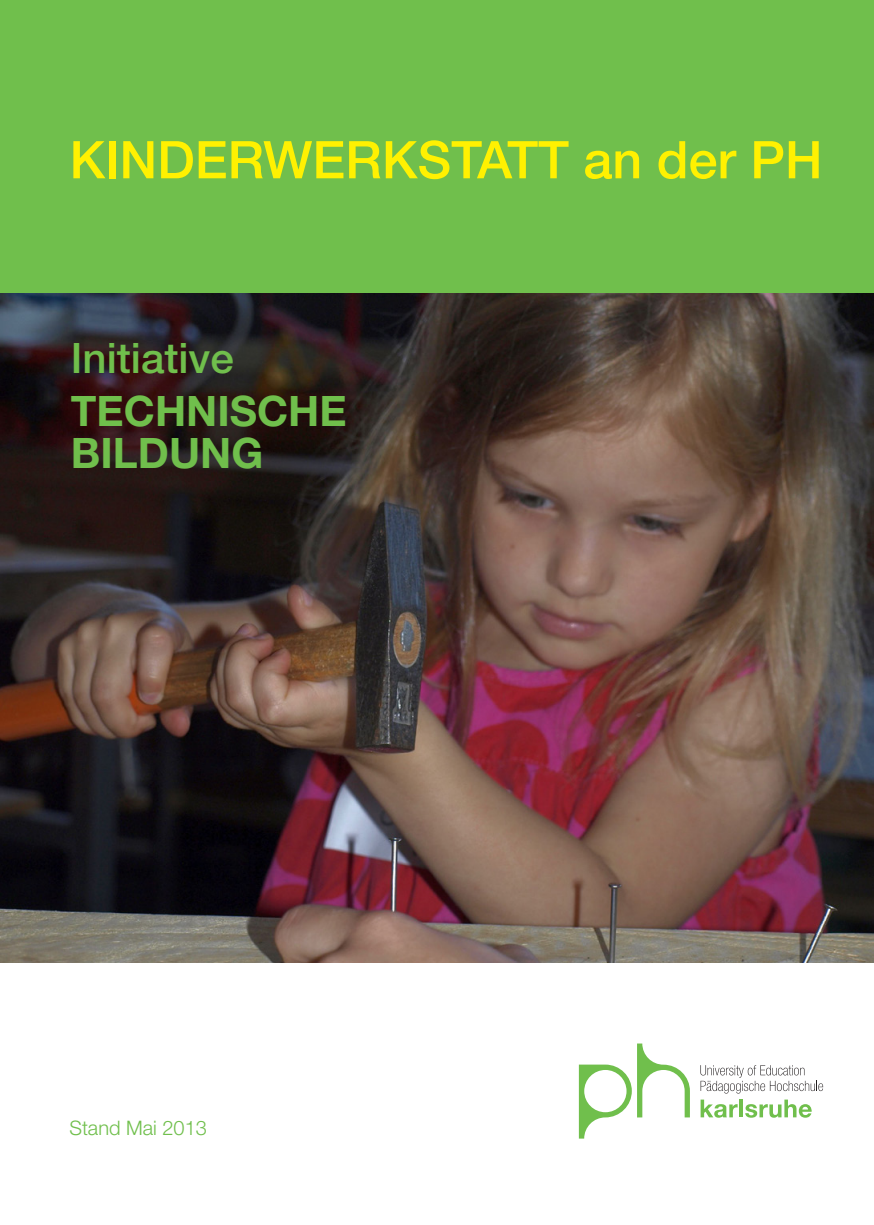
<style>
.page{position:relative;width:874px;height:1225px;background:#fff}
.page>*{position:absolute;margin:0;border:0;box-sizing:border-box;transform-origin:0 0}
.t1{font:500 52px "Helvetica Neue LT Std";color:#fff101}
.Titel{font:700 42px "Helvetica Neue LT Std";color:#70bf4c}
.Titel-2{font:500 42px "Helvetica Neue LT Std";color:#70bf4c}
.t2{font:300 20px "Helvetica Neue LT Std";color:#70bf4c}
</style>
<div class="page">
<img style="left:0;top:292px;width:873px;height:670px">
<svg style="left:578px;top:1043px;width:111px;height:95px"></svg>
<svg style="left:700px;top:1065px;width:122px;height:28px"></svg>
<svg style="left:700px;top:1099px;width:37px;height:18px"></svg>
<hr style="left:739px;top:1099px;width:3px;height:18px;background:#70bf4c">
<svg style="left:745px;top:1099px;width:66px;height:18px"></svg>
<div style="left:0;top:0;width:873px;height:292px;background:#70bf4c"></div>
<p class="t1" style="left:69px;top:129px;width:754px">KINDERWERKSTATT an der PH</p>
<p class="Titel-2" style="left:71px;top:333px;width:164px">Initiative</p>
<p class="Titel" style="left:71px;top:385px;width:277px">TECHNISCHE</p>
<p class="Titel" style="left:71px;top:427px;width:194px">BILDUNG</p>
<p class="t2" style="left:69px;top:1116px;width:139px">Stand Mai 2013</p>
</div>
